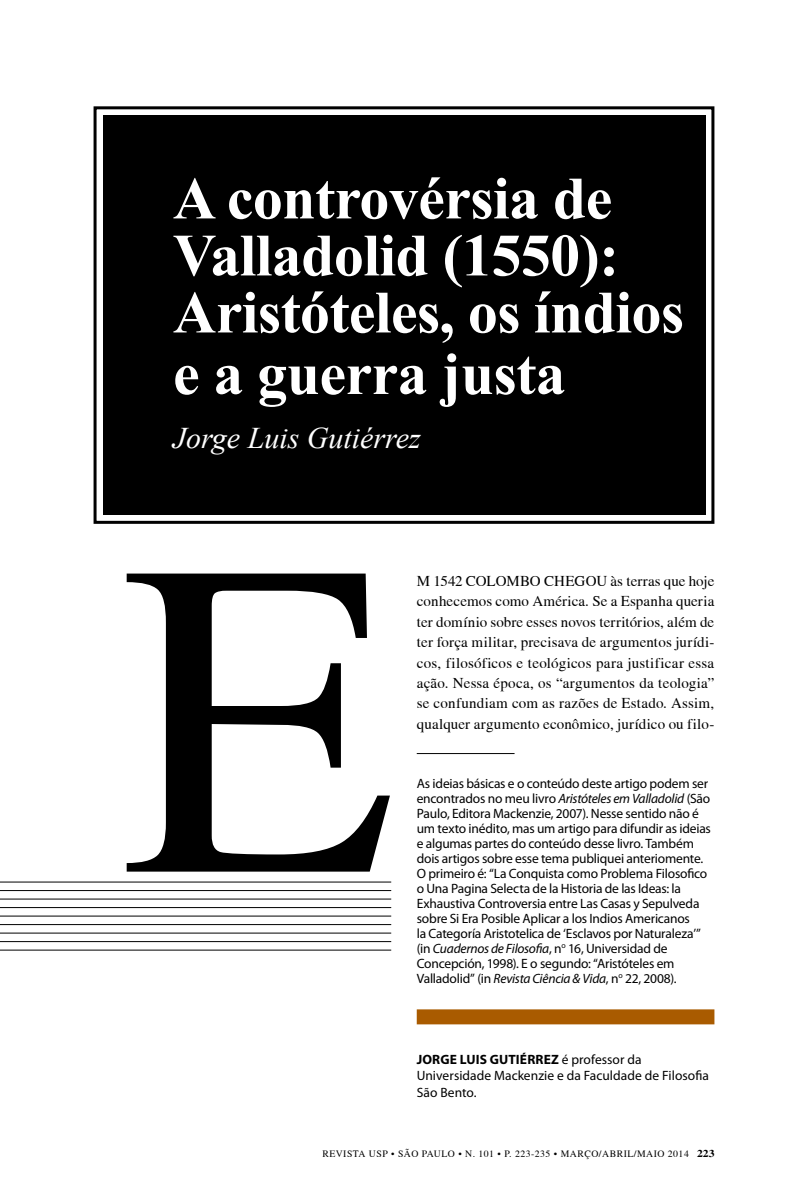
<style>
.page{position:relative;width:808px;height:1191px;background:#fff}
.page>*{position:absolute;margin:0;border:0;box-sizing:border-box;transform-origin:0 0}
.t1{font:450px "Times";color:#000}
.t2{font:700 60px/58.5px "Times New Roman";letter-spacing:-.01em;color:#fff}
.t3{font:italic 30px "Times New Roman";color:#fff}
.t4{font:15px/20.4px "Times";letter-spacing:.01em;color:#000;text-align:justify}
.t5{font:13.5px/15px "Myriad Pro";letter-spacing:-.015em;color:#000}
.t6{font:13.5px/16.5px "Myriad Pro";letter-spacing:.005em;color:#000}
.t7{font:9.75px "Times";letter-spacing:.05em;color:#000}
.s1{font-style:italic}
.s2{font-weight:700}
.s3{font-weight:700;font-size:10.5px}
</style>
<div class="page">
<div style="left:93px;top:106px;width:622px;height:418px;background:#000"></div>
<div style="left:109px;top:121px;width:590px;height:388px;border:3px solid #000"></div>
<hr style="left:0;top:881px;width:391px;height:1px;background:#000">
<hr style="left:0;top:890px;width:391px;height:1px;background:#000">
<hr style="left:0;top:898px;width:391px;height:1px;background:#000">
<hr style="left:0;top:907px;width:391px;height:1px;background:#000">
<hr style="left:0;top:915px;width:391px;height:1px;background:#000">
<hr style="left:0;top:924px;width:391px;height:1px;background:#000">
<hr style="left:0;top:932px;width:391px;height:1px;background:#000">
<hr style="left:0;top:941px;width:391px;height:1px;background:#000">
<hr style="left:0;top:950px;width:391px;height:1px;background:#000">
<div style="left:417px;top:1009px;width:297px;height:15px;background:#a95b00"></div>
<hr style="left:417px;top:753px;width:98px;height:1px;background:#000">
<h2 class="t2" style="left:173px;top:168px;width:513px">A controvérsia de<br>Valladolid (1550):<br>Aristóteles, os índios e a guerra justa</h2>
<h3 class="t3" style="left:173px;top:417px;width:249px">Jorge Luis Gutiérrez</h3>
<h1 class="t1" style="left:121px;top:467px;width:265px">E</h1>
<p class="t4" style="left:417px;top:570px;width:299px">m 1542 Colombo chegou às terras que hoje conhecemos como América. Se a Espanha queria ter domínio sobre esses novos territórios, além de ter força militar, precisava de argumentos jurídi&shy;cos, filosóficos e teológicos para justificar essa ação. Nessa época, os “argumentos da teologia” se confundiam com as razões de Estado. Assim, qualquer argumento econômico, jurídico ou filo-</p>
<p class="t5" style="left:417px;top:775px;width:296px">As ideias básicas e o conteúdo deste artigo podem ser encontrados no meu livro <span class="s1">Aristóteles em Valladolid</span> (São Paulo, Editora Mackenzie, 2007). Nesse sentido não é um texto inédito, mas um artigo para difundir as ideias e algumas partes do conteúdo desse livro. Também dois artigos sobre esse tema publiquei anteriomente.<br>O primeiro é: “La Conquista como Problema Filosofico o Una Pagina Selecta de la Historia de las Ideas: la Exhaustiva Controversia entre Las Casas y Sepulveda sobre Si Era Posible Aplicar a los Indios Americanos<br>la Categoría Aristotelica de ‘Esclavos por Naturaleza’” (in <span class="s1">Cuadernos de Filosofia</span>, n<sup>o</sup> 16, Universidad de Concepción, 1998). E o segundo: “Aristóteles em Valladolid” (in <span class="s1">Revista Ciência &amp; Vida</span>, n<sup>o</sup> 22, 2008).</p>
<p class="t6" style="left:417px;top:1050px;width:294px"><span class="s2">JORGE LUIS GUTIÉRREZ</span> é professor da<br>Universidade Mackenzie e da Faculdade de Filosofia<br>São Bento.</p>
<p class="t7" style="left:322px;top:1148px;width:394px">REVISTA USP • São Paulo • n. 101 • p. 223-235 • março/abril/maio 2014 <span class="s3">223</span></p>
</div>
